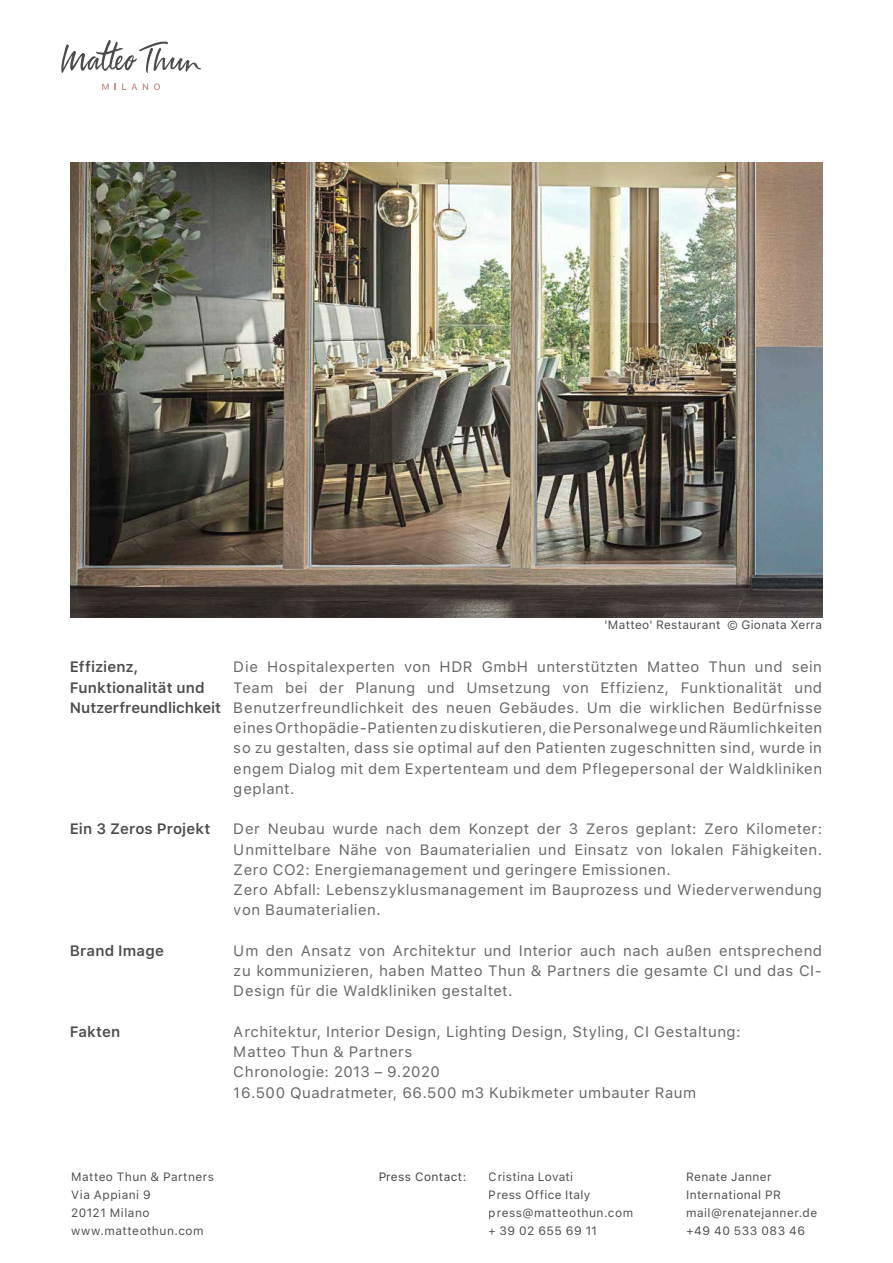
<style>
.page{position:relative;width:893px;height:1263px;background:#fff}
.page>*{position:absolute;margin:0;border:0;box-sizing:border-box;transform-origin:0 0}
.t1{font:15px/20.2px "SF Pro Text";letter-spacing:.03em;color:#4b4c4d;text-align:justify}
.t2{font:600 15px/20.2px "SF Pro Text";letter-spacing:.005em;color:#4b4c4d}
.t3{font:12px/18px "SF Pro Text";letter-spacing:.035em;color:#231f20}
.t4{font:12px "SF Pro Text";letter-spacing:.025em;color:#4b4c4d}
</style>
<div class="page">
<svg style="left:61px;top:39px;width:140px;height:34px"></svg>
<svg style="left:102px;top:84px;width:7px;height:6px"></svg>
<svg style="left:122px;top:84px;width:15px;height:6px"></svg>
<svg style="left:143px;top:84px;width:5px;height:6px"></svg>
<svg style="left:154px;top:83px;width:6px;height:7px"></svg>
<img style="left:70px;top:163px;width:752px;height:454px">
<p class="t2" style="left:70px;top:658px;width:153px">Effizienz,<br>Funktionalität und<br>Nutzerfreundlichkeit</p>
<p class="t2" style="left:70px;top:820px;width:142px">Ein 3 Zeros Projekt</p>
<p class="t2" style="left:70px;top:941px;width:96px">Brand Image</p>
<p class="t2" style="left:70px;top:1022px;width:52px">Fakten</p>
<p class="t4" style="left:604px;top:616px;width:219px">'Matteo' Restaurant © Gionata Xerra</p>
<p class="t1" style="left:234px;top:657px;width:590px">Die Hospitalexperten von HDR GmbH unterstützten Matteo Thun und sein Team bei der Planung und Umsetzung von Effizienz, Funktionalität und Benutzerfreundlichkeit des neuen Gebäudes. Um die wirklichen Bedürfnisse eines Orthopädie-Patienten zu diskutieren, die Personalwege und Räumlichkeiten so zu gestalten, dass sie optimal auf den Patienten zugeschnitten sind, wurde in engem Dialog mit dem Expertenteam und dem Pflegepersonal der Waldkliniken geplant.</p>
<p class="t1" style="left:234px;top:819px;width:590px;text-align:left">Der Neubau wurde nach dem Konzept der 3 Zeros geplant: Zero Kilometer:<br>Unmittelbare Nähe von Baumaterialien und Einsatz von lokalen Fähigkeiten.<br>Zero CO2: Energiemanagement und geringere Emissionen.<br>Zero Abfall: Lebenszyklusmanagement im Bauprozess und Wiederverwendung von Baumaterialien.</p>
<p class="t1" style="left:234px;top:941px;width:590px">Um den Ansatz von Architektur und Interior auch nach außen entsprechend zu kommunizieren, haben Matteo Thun &amp; Partners die gesamte CI und das CI-Design für die Waldkliniken gestaltet.</p>
<p class="t1" style="left:234px;top:1022px;width:508px;text-align:left">Architektur, Interior Design, Lighting Design, Styling, CI Gestaltung:<br>Matteo Thun &amp; Partners<br>Chronologie: 2013 – 9.2020<br>16.500 Quadratmeter, 66.500 m3 Kubikmeter umbauter Raum</p>
<p class="t3" style="left:71px;top:1168px;width:144px">Matteo Thun &amp; Partners<br>Via Appiani 9<br>20121 Milano www.matteothun.com</p>
<p class="t3" style="left:489px;top:1168px;width:146px">Cristina Lovati<br>Press Office Italy press@matteothun.com + 39 02 655 69 11</p>
<p class="t3" style="left:378px;top:1168px;width:90px">Press Contact:</p>
<p class="t3" style="left:686px;top:1168px;width:133px">Renate Janner<br>International PR mail@renatejanner.de +49 40 533 083 46</p>
</div>
